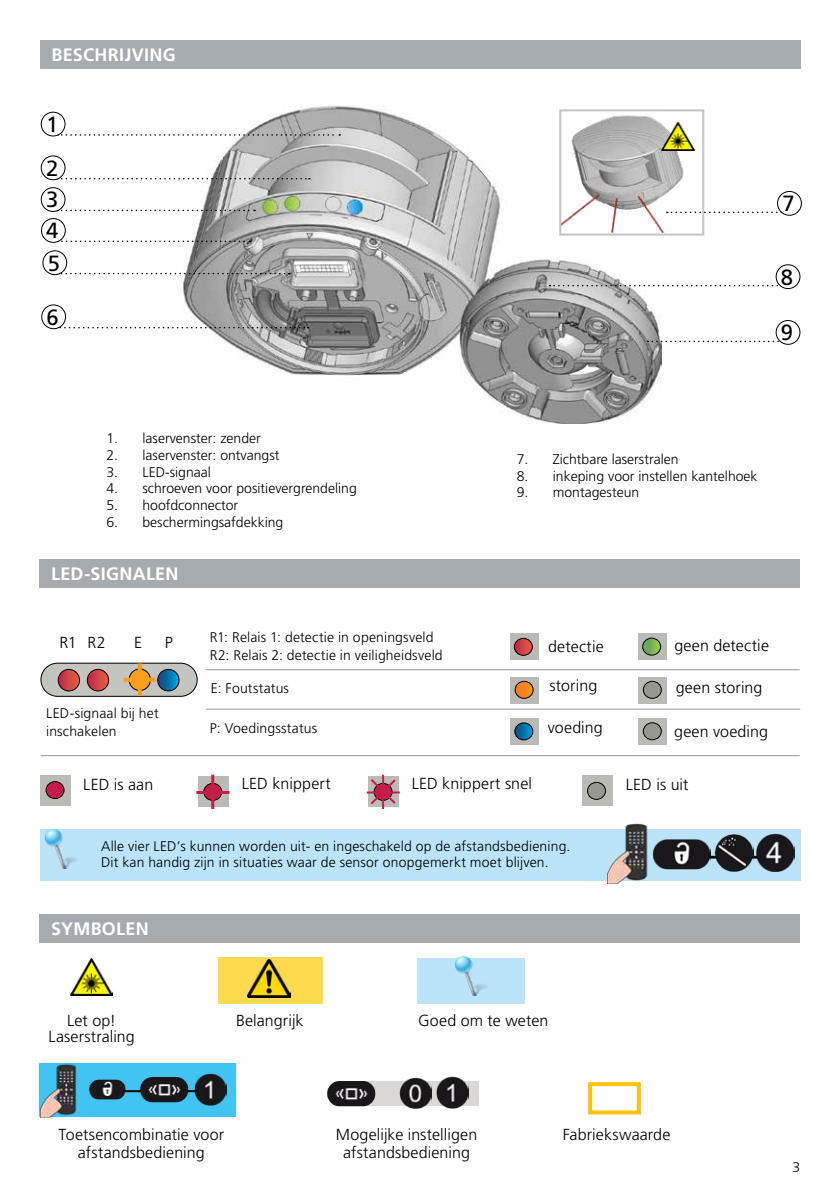
<style>
.page{position:relative;width:840px;height:1191px;background:#fff}
.page>*{position:absolute;margin:0;border:0;box-sizing:border-box;transform-origin:0 0}
.t1{font:22px/31.6px "Frutiger LT Std";color:#000}
.t2{font:700 18px "Frutiger LT Std";letter-spacing:.015em;color:#fff}
.t3{font:300 16px/18px "Frutiger LT Std";letter-spacing:.005em;color:#000;text-align:center}
.t4{font:300 14px/18px "Frutiger LT Std";letter-spacing:.005em;color:#000}
</style>
<div class="page">
<div style="left:40px;top:1063px;width:196px;height:53px;background:#42c4f3"></div>
<div style="left:218px;top:957px;width:105px;height:46px;background:#ffda4f"></div>
<div style="left:417px;top:958px;width:107px;height:45px;background:#bbe4fa"></div>
<div style="left:40px;top:829px;width:759px;height:52px;background:#bbe4fa"></div>
<img style="left:70px;top:958px;width:43px;height:37px">
<div style="left:198px;top:776px;width:30px;height:31px;background:#bbbbb5"></div>
<div style="left:204px;top:783px;width:18px;height:17px;background:#c51d4a;border-radius:50%"></div>
<div style="left:203px;top:783px;width:19px;height:18px;border:1px solid #000;border-radius:50%"></div>
<hr style="left:211px;top:774px;width:3px;height:35px;background:#c51d4a">
<hr style="left:196px;top:791px;width:33px;height:3px;background:#c51d4a">
<svg style="left:367px;top:776px;width:31px;height:31px"></svg>
<hr style="left:382px;top:774px;width:2px;height:35px;background:#c51d4a">
<hr style="left:366px;top:791px;width:33px;height:2px;background:#c51d4a">
<svg style="left:368px;top:777px;width:29px;height:29px"></svg>
<div style="left:581px;top:775px;width:31px;height:31px;background:#bbbbb5"></div>
<div style="left:587px;top:782px;width:18px;height:17px;background:#969890;border-radius:50%"></div>
<div style="left:586px;top:782px;width:19px;height:18px;border:1px solid #000;border-radius:50%"></div>
<div style="left:509px;top:633px;width:29px;height:27px;background:#bbbbb5"></div>
<svg style="left:514px;top:638px;width:18px;height:17px"></svg>
<div style="left:513px;top:638px;width:19px;height:18px;border:1px solid #000;border-radius:50%"></div>
<div style="left:637px;top:633px;width:29px;height:27px;background:#bbbbb5"></div>
<svg style="left:642px;top:638px;width:18px;height:17px"></svg>
<div style="left:641px;top:637px;width:19px;height:18px;border:1px solid #000;border-radius:50%"></div>
<div style="left:510px;top:677px;width:28px;height:26px;background:#bbbbb5"></div>
<svg style="left:515px;top:681px;width:18px;height:17px"></svg>
<div style="left:514px;top:681px;width:19px;height:18px;border:1px solid #000;border-radius:50%"></div>
<div style="left:509px;top:718px;width:29px;height:26px;background:#bbbbb5"></div>
<svg style="left:514px;top:723px;width:18px;height:17px"></svg>
<div style="left:514px;top:722px;width:19px;height:18px;border:1px solid #000;border-radius:50%"></div>
<img style="left:145px;top:105px;width:516px;height:319px">
<img style="left:562px;top:112px;width:134px;height:120px">
<div style="left:559px;top:109px;width:145px;height:126px;border:2px solid #c4c6c1"></div>
<svg style="left:57px;top:134px;width:283px;height:2px"></svg>
<div style="left:41px;top:112px;width:24px;height:24px;border:1px solid #000;border-radius:50%"></div>
<svg style="left:59px;top:178px;width:251px;height:1px"></svg>
<div style="left:41px;top:155px;width:24px;height:25px;border:1px solid #000;border-radius:50%"></div>
<svg style="left:59px;top:210px;width:196px;height:1px"></svg>
<div style="left:41px;top:187px;width:24px;height:25px;border:1px solid #000;border-radius:50%"></div>
<svg style="left:59px;top:240px;width:191px;height:2px"></svg>
<div style="left:41px;top:218px;width:25px;height:25px;border:1px solid #000;border-radius:50%"></div>
<svg style="left:61px;top:273px;width:228px;height:1px"></svg>
<div style="left:42px;top:250px;width:25px;height:25px;border:1px solid #000;border-radius:50%"></div>
<svg style="left:59px;top:327px;width:249px;height:1px"></svg>
<div style="left:41px;top:304px;width:25px;height:25px;border:1px solid #000;border-radius:50%"></div>
<svg style="left:549px;top:285px;width:231px;height:1px"></svg>
<div style="left:775px;top:264px;width:25px;height:25px;border:1px solid #000;border-radius:50%"></div>
<svg style="left:647px;top:341px;width:133px;height:1px"></svg>
<div style="left:775px;top:320px;width:25px;height:25px;border:1px solid #000;border-radius:50%"></div>
<img style="left:661px;top:122px;width:33px;height:29px">
<svg style="left:666px;top:212px;width:115px;height:1px"></svg>
<div style="left:776px;top:191px;width:25px;height:25px;border:1px solid #000;border-radius:50%"></div>
<div style="left:350px;top:1080px;width:128px;height:25px;background:#dad9d5"></div>
<hr style="left:109px;top:1090px;width:115px;height:2px;background:#000">
<img style="left:91px;top:1079px;width:34px;height:20px">
<img style="left:327px;top:1080px;width:48px;height:26px">
<img style="left:40px;top:1064px;width:51px;height:54px">
<div style="left:587px;top:1082px;width:53px;height:32px;background:#fff;border:4px solid #ffc20e"></div>
<img style="left:247px;top:959px;width:43px;height:38px">
<img style="left:44px;top:828px;width:33px;height:41px">
<img style="left:454px;top:955px;width:33px;height:40px">
<div style="left:40px;top:774px;width:31px;height:31px;background:#bbbbb5"></div>
<div style="left:46px;top:781px;width:18px;height:17px;background:#c51d4a;border-radius:50%"></div>
<div style="left:46px;top:781px;width:18px;height:18px;border:1px solid #000;border-radius:50%"></div>
<div style="left:638px;top:677px;width:28px;height:26px;background:#bbbbb5"></div>
<div style="left:643px;top:681px;width:18px;height:17px;background:#969890;border-radius:50%"></div>
<div style="left:642px;top:681px;width:19px;height:18px;border:1px solid #000;border-radius:50%"></div>
<div style="left:638px;top:718px;width:28px;height:26px;background:#bbbbb5"></div>
<div style="left:643px;top:722px;width:18px;height:17px;background:#969890;border-radius:50%"></div>
<div style="left:642px;top:722px;width:19px;height:18px;border:1px solid #000;border-radius:50%"></div>
<div style="left:41px;top:663px;width:156px;height:33px;background:#c5c5c0;border-radius:17px"></div>
<div style="left:41px;top:663px;width:156px;height:33px;border:1px solid #000;border-radius:17px"></div>
<div style="left:129px;top:669px;width:21px;height:21px;background:#f99f1c;border-radius:50%"></div>
<div style="left:129px;top:668px;width:22px;height:23px;border:1px solid #000;border-radius:50%"></div>
<svg style="left:158px;top:669px;width:21px;height:22px"></svg>
<div style="left:157px;top:669px;width:22px;height:22px;border:1px solid #000;border-radius:50%"></div>
<svg style="left:87px;top:669px;width:21px;height:22px"></svg>
<div style="left:87px;top:669px;width:22px;height:22px;border:1px solid #000;border-radius:50%"></div>
<svg style="left:58px;top:669px;width:21px;height:22px"></svg>
<div style="left:58px;top:669px;width:22px;height:22px;border:1px solid #000;border-radius:50%"></div>
<hr style="left:138px;top:663px;width:4px;height:33px;background:#f99f1c">
<hr style="left:123px;top:677px;width:33px;height:4px;background:#f99f1c">
<hr style="left:205px;top:669px;width:594px;height:1px;background:#969890">
<hr style="left:206px;top:708px;width:593px;height:1px;background:#969890">
<hr style="left:41px;top:755px;width:758px;height:1px;background:#969890">
<img style="left:399px;top:1077px;width:32px;height:32px">
<img style="left:436px;top:1076px;width:32px;height:32px">
<img style="left:140px;top:1077px;width:48px;height:25px">
<img style="left:195px;top:1073px;width:32px;height:32px">
<hr style="left:666px;top:855px;width:124px;height:3px;background:#000">
<img style="left:714px;top:834px;width:38px;height:37px">
<img style="left:755px;top:833px;width:38px;height:38px">
<img style="left:607px;top:823px;width:41px;height:60px">
<img style="left:652px;top:839px;width:57px;height:30px">
<div style="left:40px;top:40px;width:759px;height:28px;background:#a6abaf"></div>
<div style="left:40px;top:559px;width:759px;height:28px;background:#a6abaf"></div>
<div style="left:40px;top:913px;width:759px;height:29px;background:#a6abaf"></div>
<p class="t2" style="left:52px;top:44px;width:126px">BESCHRIJVING</p>
<h1 class="t1" style="left:46px;top:103px;width:14px;line-height:43.8px">1<br>2</h1>
<h1 class="t1" style="left:46px;top:184px;width:15px;text-align:justify">3<br>4<br>5</h1>
<h1 class="t1" style="left:47px;top:301px;width:14px">6</h1>
<h1 class="t1" style="left:782px;top:188px;width:14px">7</h1>
<h1 class="t1" style="left:780px;top:261px;width:14px">8</h1>
<h1 class="t1" style="left:780px;top:317px;width:14px">9</h1>
<p class="t4" style="left:106px;top:429px;width:156px">1. laservenster: zender</p>
<p class="t4" style="left:106px;top:446px;width:174px">2. laservenster: ontvangst</p>
<p class="t4" style="left:106px;top:463px;width:106px">3. LED-signaal</p>
<p class="t4" style="left:106px;top:480px;width:252px">4. schroeven voor positievergrendeling</p>
<p class="t4" style="left:106px;top:496px;width:133px">5. hoofdconnector</p>
<p class="t4" style="left:106px;top:513px;width:178px">6. beschermingsafdekking</p>
<p class="t2" style="left:51px;top:563px;width:129px">LED-SIGNALEN</p>
<p class="t4" style="left:516px;top:450px;width:163px">7. Zichtbare laserstralen</p>
<p class="t4" style="left:516px;top:467px;width:242px">8. inkeping voor instellen kantelhoek</p>
<p class="t4" style="left:516px;top:484px;width:124px">9. montagesteun</p>
<p class="t4" style="left:210px;top:628px;width:234px">R1: Relais 1: detectie in openingsveld<br>R2: Relais 2: detectie in veiligheidsveld</p>
<p class="t3" style="left:59px;top:634px;width:48px">R1 R2</p>
<p class="t3" style="left:134px;top:633px;width:9px">E</p>
<p class="t3" style="left:165px;top:633px;width:9px">P</p>
<p class="t3" style="left:548px;top:638px;width:57px">detectie</p>
<p class="t3" style="left:674px;top:637px;width:96px">geen detectie</p>
<p class="t3" style="left:549px;top:676px;width:49px">storing</p>
<p class="t3" style="left:547px;top:719px;width:56px">voeding</p>
<p class="t3" style="left:675px;top:679px;width:88px">geen storing</p>
<p class="t3" style="left:673px;top:722px;width:95px">geen voeding</p>
<p class="t4" style="left:211px;top:679px;width:80px">E: Foutstatus</p>
<p class="t4" style="left:210px;top:719px;width:109px">P: Voedingsstatus</p>
<p class="t4" style="left:46px;top:704px;width:114px">LED-signaal bij het inschakelen</p>
<p class="t3" style="left:83px;top:775px;width:71px">LED is aan</p>
<p class="t3" style="left:242px;top:774px;width:90px">LED knippert</p>
<p class="t3" style="left:411px;top:774px;width:122px">LED knippert snel</p>
<p class="t3" style="left:625px;top:775px;width:64px">LED is uit</p>
<p class="t4" style="left:101px;top:838px;width:470px;line-height:16px">Alle vier LED’s kunnen worden uit- en ingeschakeld op de afstandsbediening.<br>Dit kan handig zijn in situaties waar de sensor onopgemerkt moet blijven.</p>
<p class="t2" style="left:51px;top:918px;width:99px">SYMBOLEN</p>
<p class="t3" style="left:48px;top:1013px;width:88px;line-height:16px">Let op!<br>Laserstraling</p>
<p class="t3" style="left:236px;top:1012px;width:69px">Belangrijk</p>
<p class="t3" style="left:418px;top:1012px;width:132px">Goed om te weten</p>
<p class="t3" style="left:58px;top:1125px;width:167px">Toetsencombinatie voor afstandsbediening</p>
<p class="t3" style="left:335px;top:1125px;width:143px">Mogelijke instelligen afstandsbediening</p>
<p class="t3" style="left:562px;top:1125px;width:109px">Fabriekswaarde</p>
<p class="t4" style="left:792px;top:1158px;width:9px">3</p>
</div>
